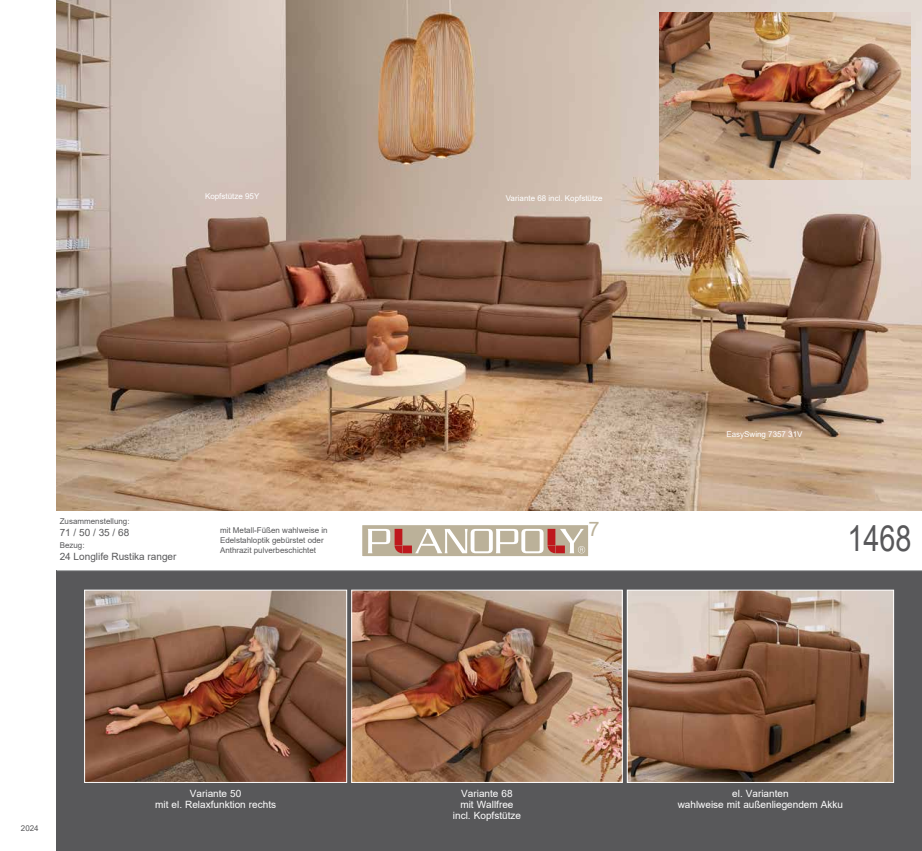
<style>
.page{position:relative;width:922px;height:851px;background:#fff}
.page>*{position:absolute;margin:0;border:0;box-sizing:border-box;transform-origin:0 0}
.t1{font:36px "Arial";color:#58585a;scale:.8 1}
.t2{font:20px "Arial";color:#bbb199}
.t3{font:10px/11px "Arial";color:#fff;text-align:center}
.t4{font:10px "Arial";color:#58585a}
.t5{font:8px/9.6px "Arial";color:#58585a}
.t6{font:8px "Arial";color:#fff}
</style>
<div class="page">
<div style="left:57px;top:570px;width:864px;height:280px;background:#58585a"></div>
<img style="left:57px;top:0;width:864px;height:510px">
<div style="left:361px;top:524px;width:227px;height:32px;background:#bbb199"></div>
<div style="left:361px;top:524px;width:227px;height:32px;border:1px solid #fff"></div>
<div style="left:402px;top:545px;width:10px;height:8px;background:#be181d"></div>
<svg style="left:368px;top:529px;width:34px;height:24px"></svg>
<svg style="left:415px;top:529px;width:170px;height:24px"></svg>
<hr style="left:57px;top:570px;width:864px;height:1px;background:#b1b3b4">
<img style="left:628px;top:591px;width:263px;height:189px">
<div style="left:626px;top:589px;width:267px;height:193px;border:1px solid #fff"></div>
<img style="left:353px;top:591px;width:267px;height:189px">
<div style="left:351px;top:589px;width:271px;height:193px;border:1px solid #fff"></div>
<img style="left:86px;top:591px;width:259px;height:189px">
<div style="left:84px;top:589px;width:263px;height:193px;border:1px solid #fff"></div>
<img style="left:659px;top:12px;width:251px;height:167px">
<p class="t6" style="left:205px;top:190px;width:56px">Kopfstütze 95Y</p>
<p class="t6" style="left:506px;top:192px;width:98px">Variante 68 incl. Kopfstütze</p>
<p class="t5" style="left:60px;top:516px;width:71px">Zusammenstellung:</p>
<p class="t4" style="left:60px;top:526px;width:71px">71 / 50 / 35 / 68</p>
<p class="t5" style="left:60px;top:540px;width:26px">Bezug:</p>
<p class="t4" style="left:60px;top:550px;width:118px">24 Longlife Rustika ranger</p>
<p class="t5" style="left:220px;top:525px;width:109px">mit Metall-Füßen wahlweise in<br>Edelstahloptik gebürstet oder<br>Anthrazit pulverbeschichtet</p>
<h2 class="t2" style="left:588px;top:514px;width:13px">7</h2>
<p class="t6" style="left:726px;top:428px;width:78px">EasySwing 7357 31V</p>
<h1 class="t1" style="left:847px;top:513px;width:82px">1468</h1>
<p class="t5" style="left:21px;top:823px;width:19px">2024</p>
<p class="t3" style="left:155px;top:788px;width:122px">Variante 50<br>mit el. Relaxfunktion rechts</p>
<p class="t3" style="left:453px;top:788px;width:70px">Variante 68<br>mit Wallfree incl. Kopfstütze</p>
<p class="t3" style="left:677px;top:788px;width:167px">el. Varianten<br>wahlweise mit außenliegendem Akku</p>
</div>
